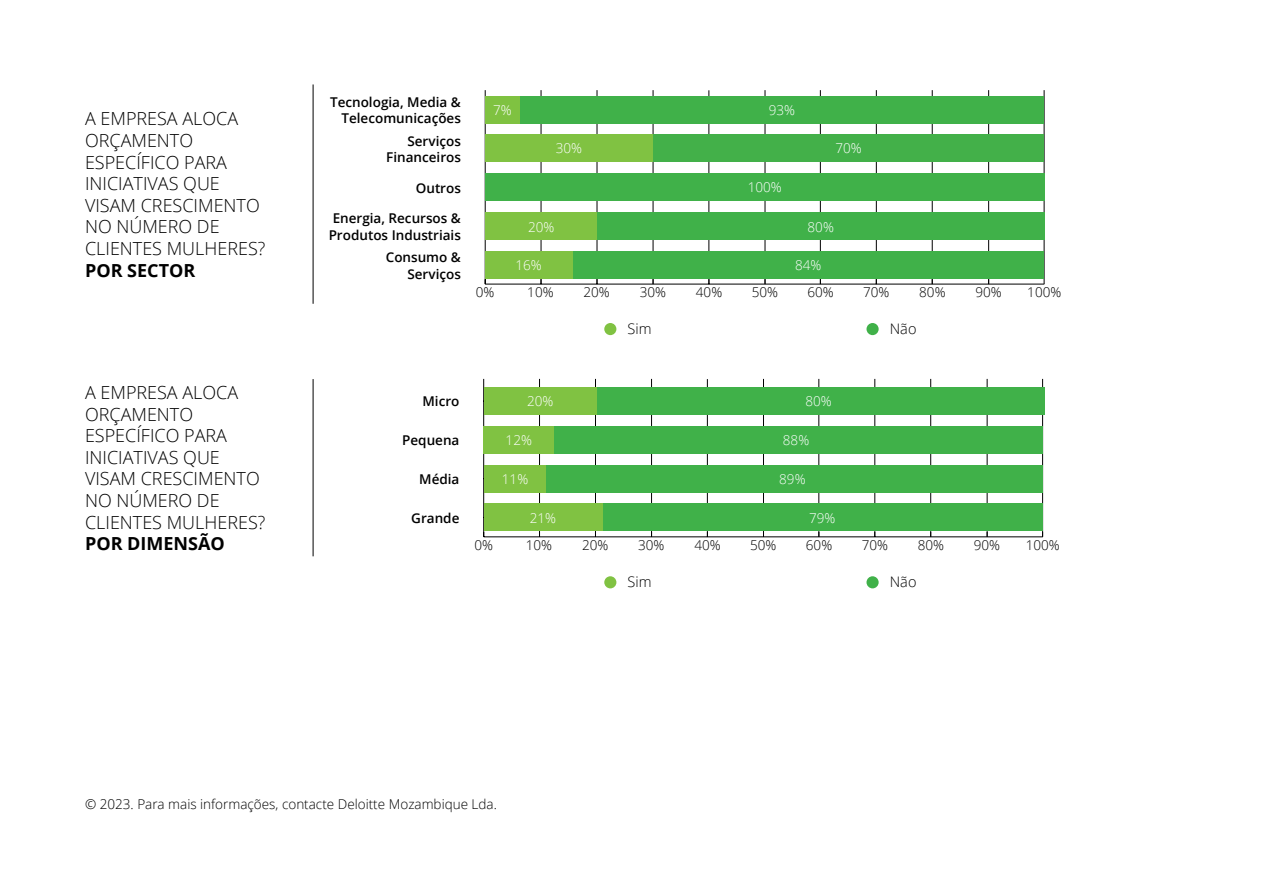
<style>
.page{position:relative;width:1263px;height:893px;background:#fff}
.page>*{position:absolute;margin:0;border:0;box-sizing:border-box;transform-origin:0 0}
.t1{font:300 18px/21.6px "Open Sans";color:#000}
.t2{font:700 18px "Open Sans";color:#000}
.t3{font:300 14.55px "Open Sans";color:#000}
.t4{font:600 13.5px/16.2px "Open Sans";color:#000;text-align:right}
.t5{font:300 13.5px "Open Sans";color:#000}
.t6{font:300 13.5px "Open Sans";color:#fff}
</style>
<div class="page">
<hr style="left:541px;top:90px;width:1px;height:194px;background:#000">
<hr style="left:539px;top:379px;width:1px;height:158px;background:#000">
<hr style="left:597px;top:90px;width:1px;height:194px;background:#000">
<hr style="left:595px;top:379px;width:1px;height:158px;background:#000">
<hr style="left:653px;top:90px;width:1px;height:194px;background:#000">
<hr style="left:651px;top:379px;width:1px;height:158px;background:#000">
<hr style="left:709px;top:90px;width:1px;height:194px;background:#000">
<hr style="left:707px;top:379px;width:1px;height:158px;background:#000">
<hr style="left:765px;top:90px;width:1px;height:194px;background:#000">
<hr style="left:763px;top:379px;width:1px;height:158px;background:#000">
<hr style="left:820px;top:90px;width:1px;height:194px;background:#000">
<hr style="left:818px;top:379px;width:1px;height:158px;background:#000">
<hr style="left:876px;top:90px;width:1px;height:194px;background:#000">
<hr style="left:874px;top:379px;width:1px;height:158px;background:#000">
<hr style="left:932px;top:90px;width:1px;height:194px;background:#000">
<hr style="left:930px;top:379px;width:1px;height:158px;background:#000">
<hr style="left:988px;top:90px;width:1px;height:194px;background:#000">
<hr style="left:987px;top:379px;width:1px;height:158px;background:#000">
<hr style="left:1044px;top:90px;width:1px;height:194px;background:#000">
<hr style="left:1042px;top:379px;width:1px;height:158px;background:#000">
<hr style="left:313px;top:84px;width:1px;height:220px;background:#000">
<hr style="left:313px;top:379px;width:1px;height:177px;background:#000">
<hr style="left:485px;top:284px;width:559px;height:1px;background:#000">
<hr style="left:485px;top:90px;width:1px;height:194px;background:#000">
<hr style="left:484px;top:537px;width:559px;height:1px;background:#000">
<hr style="left:483px;top:379px;width:1px;height:158px;background:#000">
<div style="left:520px;top:96px;width:524px;height:27px;background:#40b149"></div>
<div style="left:485px;top:96px;width:35px;height:27px;background:#7fc241"></div>
<div style="left:485px;top:134px;width:167px;height:28px;background:#80c242"></div>
<div style="left:653px;top:134px;width:390px;height:28px;background:#43b049"></div>
<div style="left:484px;top:387px;width:113px;height:28px;background:#80c242"></div>
<div style="left:485px;top:173px;width:559px;height:28px;background:#40b149"></div>
<div style="left:484px;top:426px;width:70px;height:28px;background:#80c242"></div>
<div style="left:485px;top:212px;width:112px;height:28px;background:#80c242"></div>
<div style="left:484px;top:465px;width:62px;height:28px;background:#80c242"></div>
<div style="left:597px;top:212px;width:447px;height:28px;background:#40b149"></div>
<div style="left:546px;top:465px;width:497px;height:28px;background:#40b149"></div>
<div style="left:554px;top:426px;width:488px;height:28px;background:#40b149"></div>
<div style="left:597px;top:387px;width:447px;height:28px;background:#40b149"></div>
<div style="left:572px;top:251px;width:472px;height:28px;background:#40b149"></div>
<div style="left:602px;top:503px;width:440px;height:28px;background:#40b149"></div>
<div style="left:485px;top:251px;width:87px;height:28px;background:#80c242"></div>
<div style="left:484px;top:503px;width:118px;height:28px;background:#80c242"></div>
<div style="left:604px;top:576px;width:12px;height:12px;background:#80c242;border-radius:50%"></div>
<div style="left:604px;top:323px;width:12px;height:12px;background:#80c242;border-radius:50%"></div>
<div style="left:866px;top:576px;width:13px;height:12px;background:#40b149;border-radius:50%"></div>
<div style="left:866px;top:323px;width:13px;height:12px;background:#40b149;border-radius:50%"></div>
<p class="t1" style="left:85px;top:108px;width:182px">A EMPRESA ALOCA<br>ORÇAMENTO<br>ESPECÍFICO PARA<br>INICIATIVAS QUE<br>VISAM CRESCIMENTO<br>NO NÚMERO DE<br>CLIENTES MULHERES?</p>
<p class="t2" style="left:85px;top:257px;width:112px">POR SECTOR</p>
<p class="t1" style="left:85px;top:381px;width:182px">A EMPRESA ALOCA<br>ORÇAMENTO<br>ESPECÍFICO PARA<br>INICIATIVAS QUE<br>VISAM CRESCIMENTO<br>NO NÚMERO DE<br>CLIENTES MULHERES?</p>
<p class="t2" style="left:85px;top:531px;width:141px">POR DIMENSÃO</p>
<p class="t4" style="left:330px;top:93px;width:132px">Tecnologia, Media &amp;<br>Telecomunicações</p>
<p class="t4" style="left:407px;top:132px;width:55px">Serviços</p>
<p class="t4" style="left:386px;top:148px;width:76px">Financeiros</p>
<p class="t4" style="left:416px;top:179px;width:47px">Outros</p>
<p class="t4" style="left:329px;top:210px;width:134px;text-align:left">Energia, Recursos &amp;<br>Produtos Industriais</p>
<p class="t4" style="left:386px;top:249px;width:77px">Consumo &amp;</p>
<p class="t4" style="left:407px;top:265px;width:55px">Serviços</p>
<p class="t6" style="left:493px;top:101px;width:20px">7%</p>
<p class="t6" style="left:769px;top:101px;width:28px">93%</p>
<p class="t6" style="left:556px;top:139px;width:28px">30%</p>
<p class="t6" style="left:835px;top:139px;width:28px">70%</p>
<p class="t5" style="left:476px;top:283px;width:20px">0%</p>
<p class="t6" style="left:528px;top:217px;width:28px">20%</p>
<p class="t6" style="left:515px;top:256px;width:28px">16%</p>
<p class="t5" style="left:527px;top:283px;width:28px">10%</p>
<p class="t5" style="left:583px;top:283px;width:28px">20%</p>
<p class="t5" style="left:640px;top:283px;width:28px">30%</p>
<p class="t3" style="left:628px;top:319px;width:26px">Sim</p>
<p class="t5" style="left:696px;top:283px;width:28px">40%</p>
<p class="t6" style="left:748px;top:178px;width:36px">100%</p>
<p class="t5" style="left:752px;top:283px;width:28px">50%</p>
<p class="t6" style="left:807px;top:217px;width:28px">80%</p>
<p class="t6" style="left:795px;top:256px;width:28px">84%</p>
<p class="t5" style="left:807px;top:283px;width:28px">60%</p>
<p class="t5" style="left:863px;top:283px;width:28px">70%</p>
<p class="t5" style="left:919px;top:283px;width:28px">80%</p>
<p class="t3" style="left:890px;top:319px;width:28px">Não</p>
<p class="t4" style="left:422px;top:393px;width:38px">Micro</p>
<p class="t4" style="left:402px;top:432px;width:59px">Pequena</p>
<p class="t4" style="left:419px;top:471px;width:42px">Média</p>
<p class="t4" style="left:411px;top:509px;width:50px">Grande</p>
<p class="t6" style="left:527px;top:392px;width:28px">20%</p>
<p class="t6" style="left:506px;top:431px;width:28px">12%</p>
<p class="t6" style="left:502px;top:470px;width:28px">11%</p>
<p class="t5" style="left:474px;top:536px;width:20px">0%</p>
<p class="t6" style="left:530px;top:508px;width:28px">21%</p>
<p class="t5" style="left:526px;top:536px;width:28px">10%</p>
<p class="t5" style="left:582px;top:536px;width:28px">20%</p>
<p class="t5" style="left:638px;top:536px;width:28px">30%</p>
<p class="t3" style="left:628px;top:572px;width:26px">Sim</p>
<p class="t5" style="left:694px;top:536px;width:28px">40%</p>
<p class="t6" style="left:805px;top:392px;width:28px">80%</p>
<p class="t6" style="left:783px;top:431px;width:28px">88%</p>
<p class="t6" style="left:779px;top:470px;width:28px">89%</p>
<p class="t5" style="left:750px;top:536px;width:28px">50%</p>
<p class="t6" style="left:809px;top:508px;width:28px">79%</p>
<p class="t5" style="left:806px;top:536px;width:28px">60%</p>
<p class="t5" style="left:862px;top:536px;width:28px">70%</p>
<p class="t5" style="left:918px;top:536px;width:28px">80%</p>
<p class="t3" style="left:890px;top:572px;width:28px">Não</p>
<p class="t5" style="left:975px;top:283px;width:28px">90%</p>
<p class="t5" style="left:1027px;top:283px;width:36px">100%</p>
<p class="t5" style="left:974px;top:536px;width:28px">90%</p>
<p class="t5" style="left:1026px;top:536px;width:36px">100%</p>
<p class="t5" style="left:85px;top:795px;width:413px">© 2023. Para mais informações, contacte Deloitte Mozambique Lda.</p>
</div>
